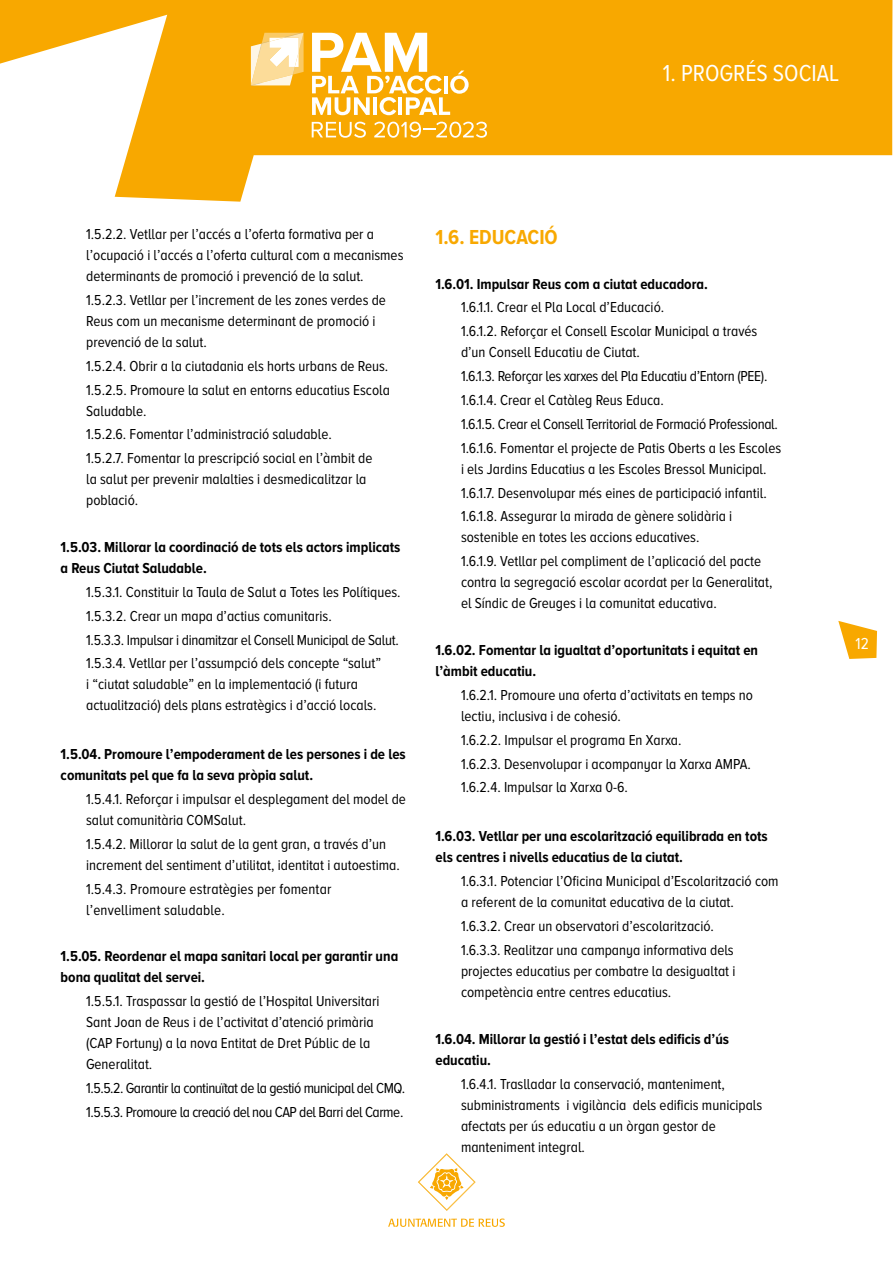
<style>
.page{position:relative;width:893px;height:1263px;background:#fff}
.page>*{position:absolute;margin:0;border:0;box-sizing:border-box;transform-origin:0 0}
.t1{font:24px "Proxima Nova A Cond";color:#fff}
.t2{font:700 21px "Proxima Nova A Cond";color:#f8a800}
.t3{font:16.5px "Proxima Nova A Cond";color:#fff}
.t4{font:15px/21px "Proxima Nova A Cond";color:#000}
.t5{font:700 15px/21px "Proxima Nova A Cond";color:#000}
.t6{font:15px/23.9px "Proxima Nova A Cond";letter-spacing:-.02em;color:#000}
.t7{font:15px/23.9px "Proxima Nova A Cond";letter-spacing:-.03em;color:#000}
</style>
<div class="page">
<svg style="left:0;top:0;width:892px;height:202px;fill:#f8a800"></svg>
<svg style="left:892px;top:0;width:1px;height:156px"></svg>
<svg style="left:312px;top:33px;width:157px;height:82px"></svg>
<svg style="left:251px;top:33px;width:53px;height:52px"></svg>
<svg style="left:312px;top:122px;width:54px;height:16px"></svg>
<svg style="left:374px;top:122px;width:113px;height:16px"></svg>
<svg style="left:388px;top:1218px;width:117px;height:9px"></svg>
<svg style="left:418px;top:1153px;width:58px;height:58px"></svg>
<svg style="left:838px;top:621px;width:39px;height:38px"></svg>
<h1 class="t1" style="left:663px;top:60px;width:178px">1. PROGRÉS SOCIAL</h1>
<p class="t4" style="left:86px;top:223px;width:319px">1.5.2.2. Vetllar per l’accés a l’oferta formativa per a l’ocupació i l’accés a l’oferta cultural com a mecanismes determinants de promoció i prevenció de la salut.</p>
<p class="t4" style="left:86px;top:289px;width:301px">1.5.2.3. Vetllar per l’increment de les zones verdes de<br>Reus com un mecanisme determinant de promoció i prevenció de la salut.</p>
<p class="t4" style="left:86px;top:354px;width:305px;line-height:23.9px">1.5.2.4. Obrir a la ciutadania els horts urbans de Reus.<br>1.5.2.5. Promoure la salut en entorns educatius Escola</p>
<p class="t4" style="left:86px;top:399px;width:288px;line-height:23.9px">Saludable.<br>1.5.2.6. Fomentar l’administració saludable.<br>1.5.2.7. Fomentar la prescripció social en l’àmbit de</p>
<p class="t4" style="left:86px;top:469px;width:282px">la salut per prevenir malalties i desmedicalitzar la població.</p>
<p class="t5" style="left:61px;top:536px;width:341px">1.5.03. Millorar la coordinació de tots els actors implicats a Reus Ciutat Saludable.</p>
<p class="t4" style="left:86px;top:580px;width:316px;line-height:23.9px">1.5.3.1. Constituir la Taula de Salut a Totes les Polítiques.<br>1.5.3.2. Crear un mapa d’actius comunitaris.<br>1.5.3.3. Impulsar i dinamitzar el Consell Municipal de Salut.<br>1.5.3.4. Vetllar per l’assumpció dels concepte “salut”</p>
<p class="t4" style="left:86px;top:674px;width:292px">i “ciutat saludable” en la implementació (i futura actualització) dels plans estratègics i d’acció locals.</p>
<p class="t5" style="left:61px;top:743px;width:347px">1.5.04. Promoure l’empoderament de les persones i de les comunitats pel que fa la seva pròpia salut.</p>
<p class="t4" style="left:86px;top:788px;width:321px">1.5.4.1. Reforçar i impulsar el desplegament del model de salut comunitària COMSalut.</p>
<p class="t4" style="left:86px;top:833px;width:315px">1.5.4.2. Millorar la salut de la gent gran, a través d’un increment del sentiment d’utilitat, identitat i autoestima.</p>
<p class="t4" style="left:86px;top:878px;width:247px">1.5.4.3. Promoure estratègies per fomentar l’envelliment saludable.</p>
<p class="t5" style="left:61px;top:946px;width:339px">1.5.05. Reordenar el mapa sanitari local per garantir una bona qualitat del servei.</p>
<p class="t4" style="left:86px;top:991px;width:295px">1.5.5.1. Traspassar la gestió de l’Hospital Universitari Sant Joan de Reus i de l’activitat d’atenció primària (CAP Fortuny) a la nova Entitat de Dret Públic de la Generalitat.</p>
<p class="t7" style="left:86px;top:1076px;width:321px">1.5.5.2. Garantir la continuïtat de la gestió municipal del CMQ.<br>1.5.5.3. Promoure la creació del nou CAP del Barri del Carme.</p>
<h2 class="t2" style="left:435px;top:225px;width:124px">1.6. EDUCACIÓ</h2>
<p class="t5" style="left:435px;top:273px;width:274px">1.6.01. Impulsar Reus com a ciutat educadora.</p>
<p class="t4" style="left:461px;top:295px;width:298px;line-height:23.9px">1.6.1.1. Crear el Pla Local d’Educació.<br>1.6.1.2. Reforçar el Consell Escolar Municipal a través</p>
<p class="t6" style="left:461px;top:340px;width:322px">d’un Consell Educatiu de Ciutat.<br>1.6.1.3. Reforçar les xarxes del Pla Educatiu d’Entorn (PEE).<br>1.6.1.4. Crear el Catàleg Reus Educa.<br>1.6.1.5. Crear el Consell Territorial de Formació Professional.<br>1.6.1.6. Fomentar el projecte de Patis Oberts a les Escoles</p>
<p class="t4" style="left:461px;top:457px;width:307px;line-height:23.9px;text-align:justify">i els Jardins Educatius a les Escoles Bressol Municipal.<br>1.6.1.7. Desenvolupar més eines de participació infantil.<br>1.6.1.8. Assegurar la mirada de gènere solidària i</p>
<p class="t4" style="left:461px;top:525px;width:302px;line-height:23.9px">sostenible en totes les accions educatives.<br>1.6.1.9. Vetllar pel compliment de l’aplicació del pacte</p>
<p class="t4" style="left:461px;top:572px;width:313px">contra la segregació escolar acordat per la Generalitat, el Síndic de Greuges i la comunitat educativa.</p>
<p class="t5" style="left:435px;top:639px;width:324px">1.6.02. Fomentar la igualtat d’oportunitats i equitat en l’àmbit educatiu.</p>
<p class="t4" style="left:461px;top:684px;width:294px">1.6.2.1. Promoure una oferta d’activitats en temps no lectiu, inclusiva i de cohesió.</p>
<p class="t4" style="left:461px;top:728px;width:291px;line-height:23.9px">1.6.2.2. Impulsar el programa En Xarxa.<br>1.6.2.3. Desenvolupar i acompanyar la Xarxa AMPA.<br>1.6.2.4. Impulsar la Xarxa 0-6.</p>
<p class="t5" style="left:435px;top:825px;width:334px">1.6.03. Vetllar per una escolarització equilibrada en tots els centres i nivells educatius de la ciutat.</p>
<p class="t4" style="left:461px;top:870px;width:319px">1.6.3.1. Potenciar l’Oficina Municipal d’Escolarització com a referent de la comunitat educativa de la ciutat.</p>
<p class="t4" style="left:461px;top:914px;width:274px;line-height:23.9px">1.6.3.2. Crear un observatori d’escolarització.<br>1.6.3.3. Realitzar una campanya informativa dels</p>
<p class="t4" style="left:461px;top:960px;width:276px">projectes educatius per combatre la desigualtat i competència entre centres educatius.</p>
<p class="t5" style="left:435px;top:1029px;width:295px">1.6.04. Millorar la gestió i l’estat dels edificis d’ús educatiu.</p>
<p class="t4" style="left:461px;top:1074px;width:303px">1.6.4.1. Traslladar la conservació, manteniment, subministraments i vigilància dels edificis municipals afectats per ús educatiu a un òrgan gestor de manteniment integral.</p>
<p class="t3" style="left:855px;top:634px;width:15px">12</p>
</div>
